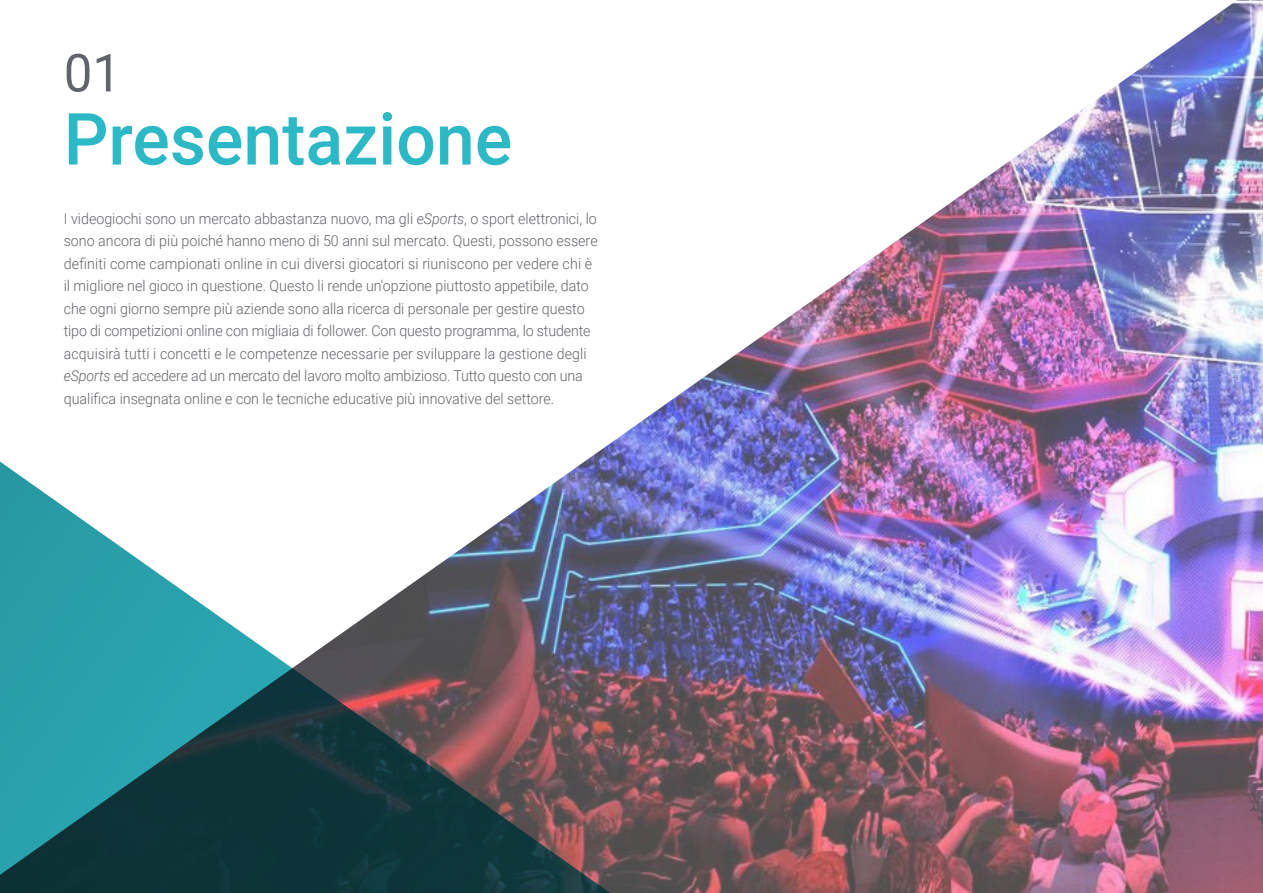
<style>
.page{position:relative;width:1263px;height:893px;background:#fff}
.page>*{position:absolute;margin:0;border:0;box-sizing:border-box;transform-origin:0 0}
.t1{font:500 72px "Roboto";color:#2db8c5}
.t2{font:52.5px "Roboto";color:#61646a}
.t3{font:300 15px/22.5px "Roboto";color:#61646a;scale:.95 1}
.s1{font-style:italic}
</style>
<div class="page">
<img style="left:606px;top:0;width:657px;height:893px">
<svg style="left:0;top:446px;width:640px;height:447px"></svg>
<h2 class="t2" style="left:64px;top:36px;width:59px">01</h2>
<h1 class="t1" style="left:64px;top:89px;width:450px">Presentazione</h1>
<p class="t3" style="left:64px;top:207px;width:563px">I videogiochi sono un mercato abbastanza nuovo, ma gli <span class="s1">eSports</span>, o sport elettronici, lo sono ancora di più poiché hanno meno di 50 anni sul mercato. Questi, possono essere definiti come campionati online in cui diversi giocatori si riuniscono per vedere chi è il migliore nel gioco in questione. Questo li rende un'opzione piuttosto appetibile, dato che ogni giorno sempre più aziende sono alla ricerca di personale per gestire questo tipo di competizioni online con migliaia di follower. Con questo programma, lo studente acquisirà tutti i concetti e le competenze necessarie per sviluppare la gestione degli <span class="s1">eSports</span> ed accedere ad un mercato del lavoro molto ambizioso. Tutto questo con una qualifica insegnata online e con le tecniche educative più innovative del settore.</p>
</div>
